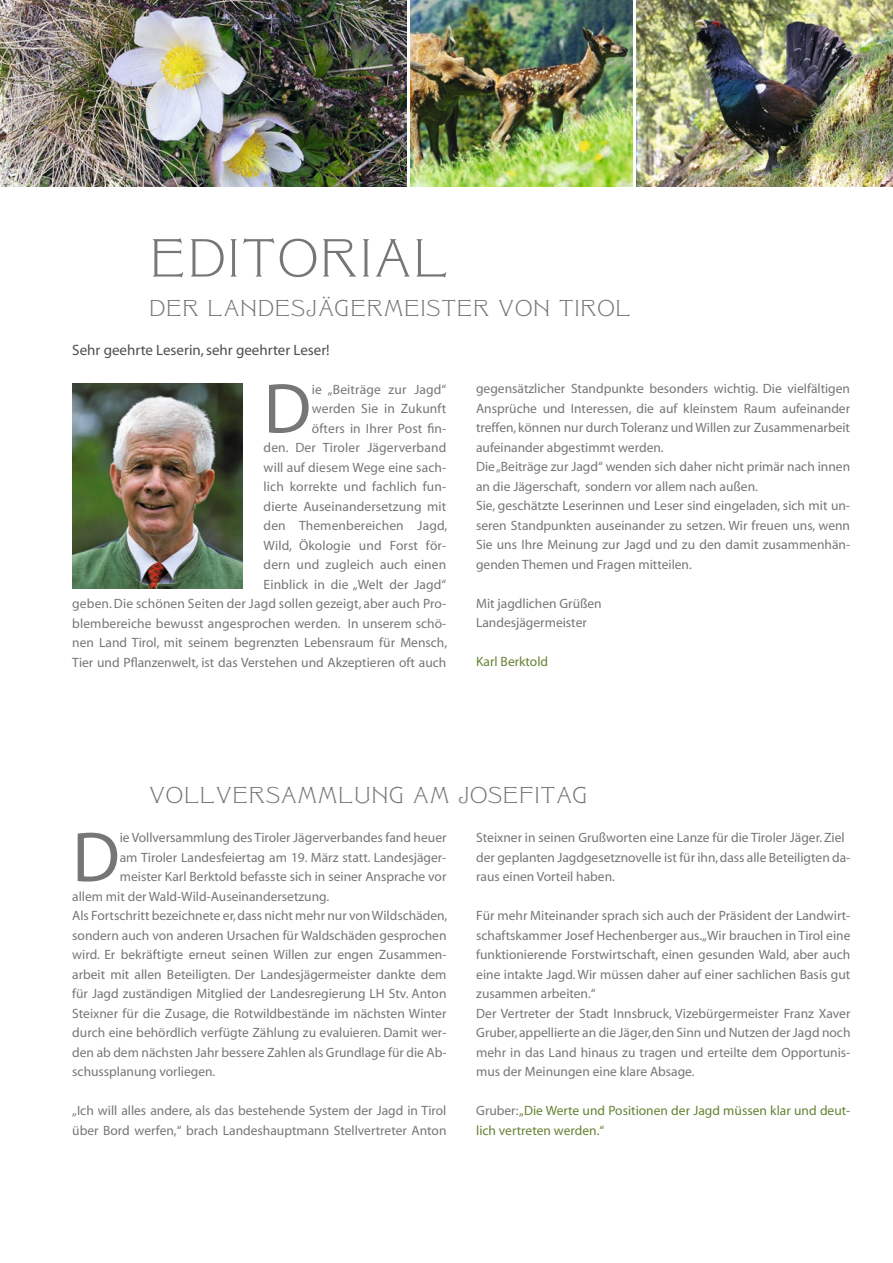
<style>
.page{position:relative;width:893px;height:1263px;background:#fff}
.page>*{position:absolute;margin:0;border:0;box-sizing:border-box;transform-origin:0 0}
.t1{font:71.4px "Myriad";color:#757675}
.t2{font:52.5px "Grafiko";color:#757675}
.t3{font:22.5px "Grafiko";color:#757675}
.t4{font:15px "Myriad";color:#4e4e4d}
.t5{font:13.5px/19.5px "Myriad";color:#757675}
.t6{font:13.5px/19.5px "Myriad";color:#668233}
.s1{color:#757675}
</style>
<div class="page">
<img style="left:72px;top:384px;width:170px;height:205px">
<img style="left:637px;top:0;width:256px;height:187px">
<img style="left:410px;top:0;width:222px;height:187px">
<img style="left:0;top:0;width:406px;height:187px">
<h2 class="t2" style="left:149px;top:228px;width:302px">EDITORIAL</h2>
<h3 class="t3" style="left:149px;top:295px;width:484px">DER LANDESJÄGERMEISTER VON TIROL</h3>
<p class="t4" style="left:72px;top:342px;width:259px">Sehr geehrte Leserin, sehr geehrter Leser!</p>
<p class="t5" style="left:72px;top:380px;width:376px;text-align:right">ie „Beiträge zur Jagd“<br>werden Sie in Zukunft<br>öfters in Ihrer Post fin-<br>den. Der Tiroler Jägerverband<br>will auf diesem Wege eine sach-<br>lich korrekte und fachlich fun-<br>dierte Auseinandersetzung mit<br>den Themenbereichen Jagd,<br>Wild, Ökologie und Forst för-<br>dern und zugleich auch einen<br>Einblick in die „Welt der Jagd“<br>geben. Die schönen Seiten der Jagd sollen gezeigt, aber auch Pro&shy;blembereiche bewusst angesprochen werden. In unserem schö&shy;nen Land Tirol, mit seinem begrenzten Lebensraum für Mensch, Tier und Pflanzenwelt, ist das Verstehen und Akzeptieren oft auch</p>
<p class="t5" style="left:476px;top:380px;width:376px">gegensätzlicher Standpunkte besonders wichtig. Die vielfältigen Ansprüche und Interessen, die auf kleinstem Raum aufeinander treffen, können nur durch Toleranz und Willen zur Zusammenarbeit aufeinander abgestimmt werden.<br>Die „Beiträge zur Jagd“ wenden sich daher nicht primär nach innen an die Jägerschaft, sondern vor allem nach außen.<br>Sie, geschätzte Leserinnen und Leser sind eingeladen, sich mit un&shy;seren Standpunkten auseinander zu setzen. Wir freuen uns, wenn Sie uns Ihre Meinung zur Jagd und zu den damit zusammenhän&shy;genden Themen und Fragen mitteilen.</p>
<h1 class="t1" style="left:264px;top:373px;width:49px">D</h1>
<p class="t5" style="left:476px;top:594px;width:127px">Mit jagdlichen Grüßen<br>Landesjägermeister</p>
<p class="t6" style="left:476px;top:653px;width:74px">Karl Berktold</p>
<h3 class="t3" style="left:149px;top:782px;width:441px">VOLLVERSAMMLUNG AM JOSEFITAG</h3>
<h1 class="t1" style="left:72px;top:822px;width:49px">D</h1>
<p class="t5" style="left:120px;top:828px;width:328px">ie Vollversammlung des Tiroler Jägerverbandes fand heuer</p>
<p class="t5" style="left:120px;top:848px;width:328px">am Tiroler Landesfeiertag am 19. März statt. Landesjäger-</p>
<p class="t5" style="left:120px;top:867px;width:328px">meister Karl Berktold befasste sich in seiner Ansprache vor</p>
<p class="t5" style="left:72px;top:887px;width:258px">allem mit der Wald-Wild-Auseinandersetzung.</p>
<p class="t5" style="left:72px;top:906px;width:377px">Als Fortschritt bezeichnete er, dass nicht mehr nur von Wildschäden,</p>
<p class="t5" style="left:72px;top:926px;width:376px">sondern auch von anderen Ursachen für Waldschäden gesprochen</p>
<p class="t5" style="left:72px;top:945px;width:376px">wird. Er bekräftigte erneut seinen Willen zur engen Zusammen-</p>
<p class="t5" style="left:72px;top:965px;width:376px">arbeit mit allen Beteiligten. Der Landesjägermeister dankte dem</p>
<p class="t5" style="left:72px;top:984px;width:376px">für Jagd zuständigen Mitglied der Landesregierung LH Stv. Anton</p>
<p class="t5" style="left:72px;top:1004px;width:376px">Steixner für die Zusage, die Rotwildbestände im nächsten Winter</p>
<p class="t5" style="left:72px;top:1023px;width:376px">durch eine behördlich verfügte Zählung zu evaluieren. Damit wer-</p>
<p class="t5" style="left:72px;top:1043px;width:376px">den ab dem nächsten Jahr bessere Zahlen als Grundlage für die Ab-</p>
<p class="t5" style="left:72px;top:1062px;width:145px">schussplanung vorliegen.</p>
<p class="t5" style="left:72px;top:1101px;width:376px">„Ich will alles andere, als das bestehende System der Jagd in Tirol über Bord werfen,“ brach Landeshauptmann Stellvertreter Anton</p>
<p class="t5" style="left:476px;top:828px;width:376px">Steixner in seinen Grußworten eine Lanze für die Tiroler Jäger. Ziel der geplanten Jagdgesetznovelle ist für ihn, dass alle Beteiligten da&shy;raus einen Vorteil haben.</p>
<p class="t5" style="left:476px;top:906px;width:376px">Für mehr Miteinander sprach sich auch der Präsident der Landwirt&shy;schaftskammer Josef Hechenberger aus.„Wir brauchen in Tirol eine funktionierende Forstwirtschaft, einen gesunden Wald, aber auch eine intakte Jagd. Wir müssen daher auf einer sachlichen Basis gut zusammen arbeiten.“<br>Der Vertreter der Stadt Innsbruck, Vizebürgermeister Franz Xaver Gruber, appellierte an die Jäger, den Sinn und Nutzen der Jagd noch mehr in das Land hinaus zu tragen und erteilte dem Opportunis&shy;mus der Meinungen eine klare Absage.</p>
<p class="t6" style="left:476px;top:1101px;width:376px"><span class="s1">Gruber:</span> „Die Werte und Positionen der Jagd müssen klar und deut&shy;lich vertreten werden.“</p>
</div>
